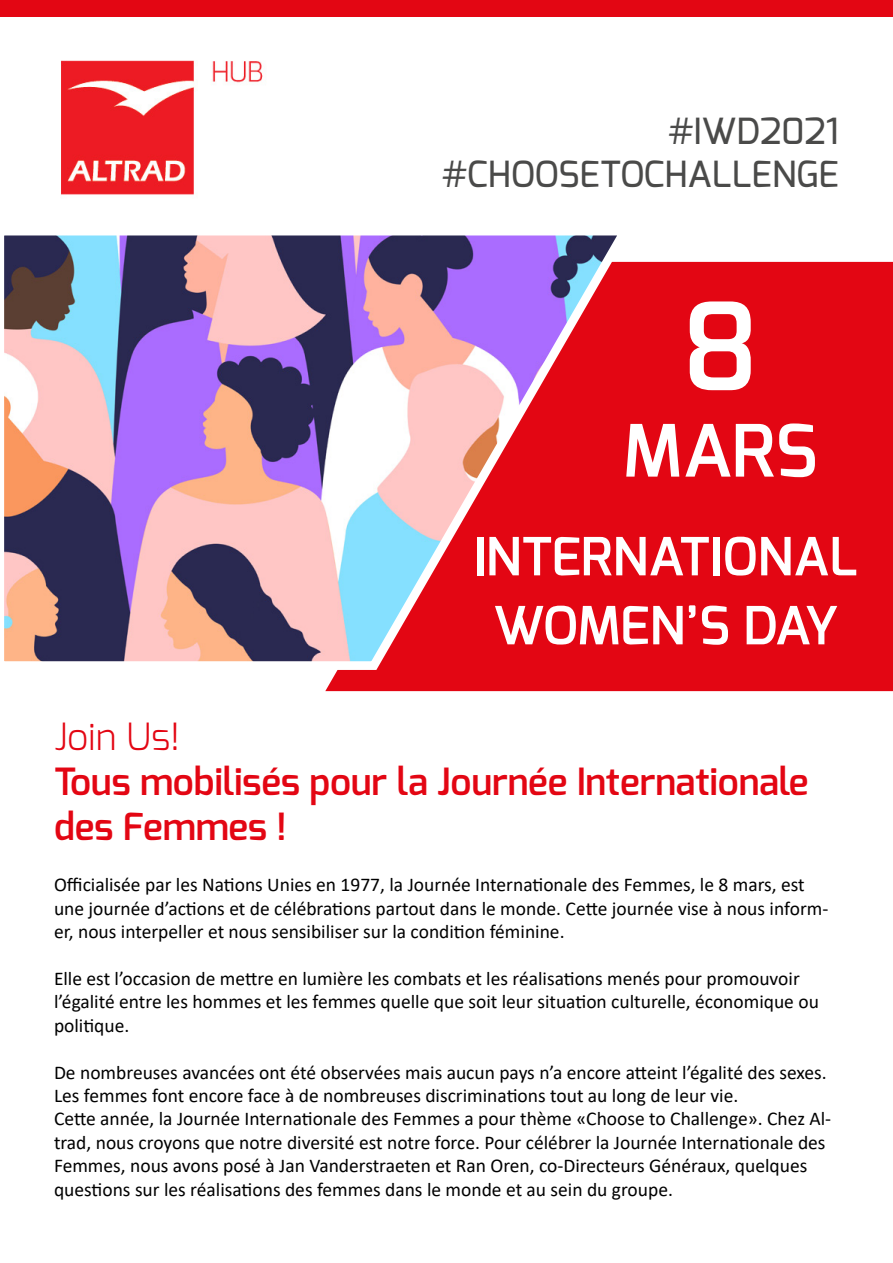
<style>
.page{position:relative;width:893px;height:1263px;background:#fff}
.page>*{position:absolute;margin:0;border:0;box-sizing:border-box;transform-origin:0 0}
.t1{font:600 120.3px "Exo";color:#fff}
.t2{font:600 72px "Exo";color:#fff}
.t3{font:600 52.5px/69px "Exo";color:#fff;text-align:center}
.t4{font:600 37.5px/45px "Exo";color:#e30613}
.t5{font:300 37.5px "Exo";color:#e30613}
.t6{font:500 36px/43.2px "Exo";color:#4a4a49;text-align:right}
.t7{font:19.5px/23.4px "Calibri";color:#000}
</style>
<div class="page">
<div style="left:0;top:0;width:893px;height:16px;background:#e30613"></div>
<div style="left:325px;top:262px;width:568px;height:429px;background:#e30613"></div>
<svg style="left:4px;top:235px;width:636px;height:439px;background:#b87390"></svg>
<img style="left:61px;top:60px;width:202px;height:135px">
<h3 class="t6" style="left:442px;top:109px;width:398px">#IWD2021 #CHOOSETOCHALLENGE</h3>
<h1 class="t1" style="left:682px;top:270px;width:78px">8</h1>
<h2 class="t2" style="left:623px;top:404px;width:196px">MARS</h2>
<h3 class="t3" style="left:474px;top:522px;width:386px">INTERNATIONAL<br>WOMEN’S DAY</h3>
<h3 class="t5" style="left:54px;top:712px;width:128px">Join Us!</h3>
<h3 class="t4" style="left:54px;top:759px;width:756px">Tous mobilisés pour la Journée Internationale des Femmes !</h3>
<p class="t7" style="left:54px;top:873px;width:776px">Officialisée par les Nations Unies en 1977, la Journée Internationale des Femmes, le 8 mars, est une journée d’actions et de célébrations partout dans le monde. Cette journée vise à nous inform&shy;er, nous interpeller et nous sensibiliser sur la condition féminine.</p>
<p class="t7" style="left:54px;top:966px;width:766px">Elle est l’occasion de mettre en lumière les combats et les réalisations menés pour promouvoir l’égalité entre les hommes et les femmes quelle que soit leur situation culturelle, économique ou politique.</p>
<p class="t7" style="left:54px;top:1060px;width:779px">De nombreuses avancées ont été observées mais aucun pays n’a encore atteint l’égalité des sexes.<br>Les femmes font encore face à de nombreuses discriminations tout au long de leur vie.<br>Cette année, la Journée Internationale des Femmes a pour thème «Choose to Challenge». Chez Al&shy;trad, nous croyons que notre diversité est notre force. Pour célébrer la Journée Internationale des Femmes, nous avons posé à Jan Vanderstraeten et Ran Oren, co-Directeurs Généraux, quelques questions sur les réalisations des femmes dans le monde et au sein du groupe.</p>
</div>
